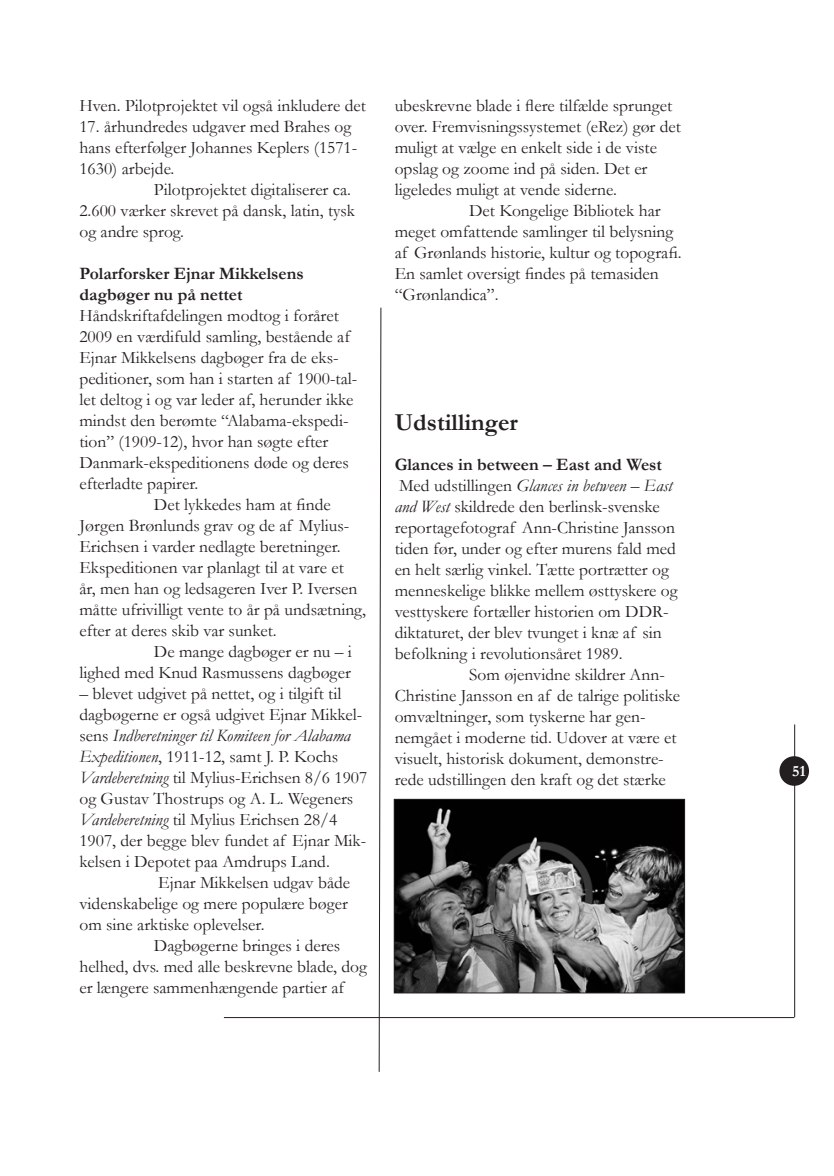
<style>
.page{position:relative;width:834px;height:1176px;background:#fff}
.page>*{position:absolute;margin:0;border:0;box-sizing:border-box;transform-origin:0 0}
.almindelig_tekst_ude{font:700 24.5px "Garamond";color:#231f20}
.Almindelig_tekst_med{font:17.5px/21px "Garamond";color:#231f20}
.almindelig_tekst_ude-2{font:17.5px/21px "Garamond";color:#231f20}
.almindelig_tekst_ude-3{font:700 17.5px "Garamond";color:#231f20}
.t1{font:700 15.75px "Garamond";color:#fff}
.s1{font-style:italic}
</style>
<div class="page">
<hr style="left:224px;top:1017px;width:570px;height:1px;background:#231f20">
<hr style="left:794px;top:724px;width:1px;height:293px;background:#231f20">
<div style="left:780px;top:757px;width:28px;height:28px;background:#231f20;border-radius:50%"></div>
<div style="left:779px;top:756px;width:29px;height:30px;border:2px solid #231f20;border-radius:50%"></div>
<svg style="left:378px;top:307px;width:4px;height:765px"></svg>
<img style="left:395px;top:801px;width:288px;height:190px">
<div style="left:393px;top:799px;width:292px;height:194px;border:1px solid #231f20"></div>
<p class="Almindelig_tekst_med" style="left:79px;top:94px;width:288px">Hven. Pilotprojektet vil også inkludere det</p>
<p class="Almindelig_tekst_med" style="left:79px;top:115px;width:279px">17. århundredes udgaver med Brahes og hans efterfølger Johannes Keplers (1571-<br>1630) arbejde.</p>
<p class="Almindelig_tekst_med" style="left:79px;top:178px;width:277px;text-indent:74px">Pilotprojektet digitaliserer ca.<br>2.600 værker skrevet på dansk, latin, tysk og andre sprog.</p>
<p class="almindelig_tekst_ude-3" style="left:79px;top:261px;width:226px">Polarforsker Ejnar Mikkelsens</p>
<p class="almindelig_tekst_ude-3" style="left:79px;top:282px;width:165px">dagbøger nu på nettet</p>
<p class="almindelig_tekst_ude-2" style="left:79px;top:304px;width:279px">Håndskriftafdelingen modtog i foråret 2009 en værdifuld samling, bestående af Ejnar Mikkelsens dagbøger fra de eks&shy;peditioner, som han i starten af 1900-tal&shy;let deltog i og var leder af, herunder ikke mindst den berømte “Alabama-ekspedi&shy;tion” (1909-12), hvor han søgte efter Danmark-ekspeditionens døde og deres efterladte papirer.</p>
<p class="Almindelig_tekst_med" style="left:79px;top:493px;width:288px;text-indent:74px">Det lykkedes ham at finde Jørgen Brønlunds grav og de af Mylius-Erichsen i varder nedlagte beretninger.<br>Ekspeditionen var planlagt til at vare et<br>år, men han og ledsageren Iver P. Iversen måtte ufrivilligt vente to år på undsætning, efter at deres skib var sunket.</p>
<p class="Almindelig_tekst_med" style="left:79px;top:640px;width:274px;text-align:right">De mange dagbøger er nu – i<br>lighed med Knud Rasmussens dagbøger</p>
<p class="Almindelig_tekst_med" style="left:79px;top:682px;width:289px">– blevet udgivet på nettet, og i tilgift til dagbøgerne er også udgivet Ejnar Mikkel&shy;sens <span class="s1">Indberetninger til Komiteen for Alabama Expeditionen</span>, 1911-12, samt J. P. Kochs <span class="s1">Vardeberetning</span> til Mylius-Erichsen 8/6 1907 og Gustav Thostrups og A. L. Wegeners <span class="s1">Vardeberetning</span> til Mylius Erichsen 28/4<br>1907, der begge blev fundet af Ejnar Mik&shy;kelsen i Depotet paa Amdrups Land.</p>
<p class="Almindelig_tekst_med" style="left:79px;top:871px;width:272px;text-indent:79px">Ejnar Mikkelsen udgav både videnskabelige og mere populære bøger om sine arktiske oplevelser.</p>
<p class="Almindelig_tekst_med" style="left:79px;top:934px;width:289px;text-indent:74px">Dagbøgerne bringes i deres helhed, dvs. med alle beskrevne blade, dog er længere sammenhængende partier af</p>
<p class="Almindelig_tekst_med" style="left:394px;top:94px;width:288px">ubeskrevne blade i flere tilfælde sprunget over. Fremvisningssystemet (eRez) gør det muligt at vælge en enkelt side i de viste opslag og zoome ind på siden. Det er ligeledes muligt at vende siderne.</p>
<p class="Almindelig_tekst_med" style="left:394px;top:199px;width:288px;text-indent:74px">Det Kongelige Bibliotek har meget omfattende samlinger til belysning af Grønlands historie, kultur og topografi.<br>En samlet oversigt findes på temasiden “Grønlandica”.</p>
<p class="almindelig_tekst_ude" style="left:394px;top:405px;width:125px">Udstillinger</p>
<p class="almindelig_tekst_ude-3" style="left:394px;top:452px;width:269px">Glances in between – East and West</p>
<p class="almindelig_tekst_ude-2" style="left:394px;top:474px;width:284px">Med udstillingen <span class="s1">Glances in between – East and West</span> skildrede den berlinsk-svenske reportagefotograf Ann-Christine Jansson tiden før, under og efter murens fald med en helt særlig vinkel. Tætte portrætter og menneskelige blikke mellem østtyskere og vesttyskere fortæller historien om DDR&shy;diktaturet, der blev tvunget i knæ af sin befolkning i revolutionsåret 1989.</p>
<p class="Almindelig_tekst_med" style="left:394px;top:663px;width:287px;text-indent:74px">Som øjenvidne skildrer Ann-Christine Jansson en af de talrige politiske omvæltninger, som tyskerne har gen&shy;nemgået i moderne tid. Udover at være et visuelt, historisk dokument, demonstre&shy;rede udstillingen den kraft og det stærke</p>
<p class="t1" style="left:791px;top:760px;width:15px">51</p>
</div>
